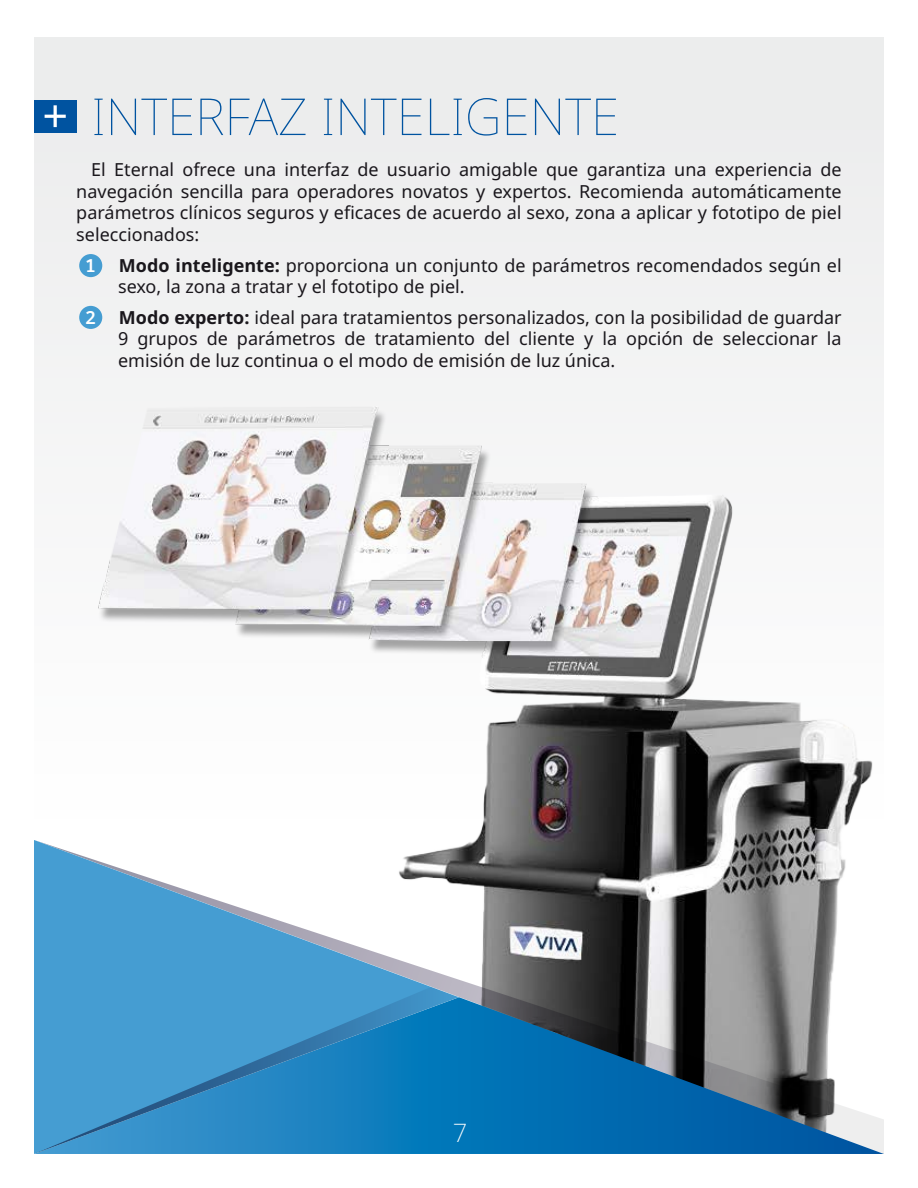
<style>
.page{position:relative;width:918px;height:1188px;background:#fff}
.page>*{position:absolute;margin:0;border:0;box-sizing:border-box;transform-origin:0 0}
.t1{font:100 51px "Noto Sans";color:#0053a0}
.t2{font:200 25.5px "Noto Sans";color:#fff}
.t3{font:18px/21.6px "Noto Sans";color:#1a171c;text-align:justify}
.t4{font:18px "Noto Sans Mono";color:#fff}
.s1{font-weight:700}
</style>
<div class="page">
<div style="left:34px;top:37px;width:850px;height:1114px;background:#eff0f0"></div>
<img style="left:57px;top:407px;width:816px;height:433px">
<svg style="left:459px;top:840px;width:425px;height:157px"></svg>
<svg style="left:459px;top:997px;width:425px;height:157px;background:#43789b"></svg>
<svg style="left:34px;top:840px;width:425px;height:147px"></svg>
<svg style="left:34px;top:987px;width:425px;height:167px;background:#318fc7"></svg>
<div style="left:79px;top:254px;width:23px;height:23px;background:#459dd2;border-radius:50%"></div>
<div style="left:79px;top:306px;width:23px;height:23px;background:#459dd2;border-radius:50%"></div>
<div style="left:34px;top:100px;width:42px;height:33px;background:#0053a0"></div>
<svg style="left:45px;top:105px;width:21px;height:22px"></svg>
<h1 class="t1" style="left:91px;top:88px;width:529px">INTERFAZ INTELIGENTE</h1>
<p class="t3" style="left:76px;top:159px;width:767px;text-indent:15px">El Eternal ofrece una interfaz de usuario amigable que garantiza una experiencia de navegación sencilla para operadores novatos y expertos. Recomienda automáticamente parámetros clínicos seguros y eficaces de acuerdo al sexo, zona a aplicar y fototipo de piel seleccionados:</p>
<p class="t4" style="left:85px;top:249px;width:12px">1</p>
<p class="t3" style="left:118px;top:255px;width:725px"><span class="s1">Modo inteligente:</span> proporciona un conjunto de parámetros recomendados según el sexo, la zona a tratar y el fototipo de piel.</p>
<p class="t4" style="left:85px;top:302px;width:12px">2</p>
<p class="t3" style="left:118px;top:307px;width:725px"><span class="s1">Modo experto:</span> ideal para tratamientos personalizados, con la posibilidad de guardar 9 grupos de parámetros de tratamiento del cliente y la opción de seleccionar la emisión de luz continua o el modo de emisión de luz única.</p>
<h2 class="t2" style="left:453px;top:1118px;width:16px">7</h2>
</div>
